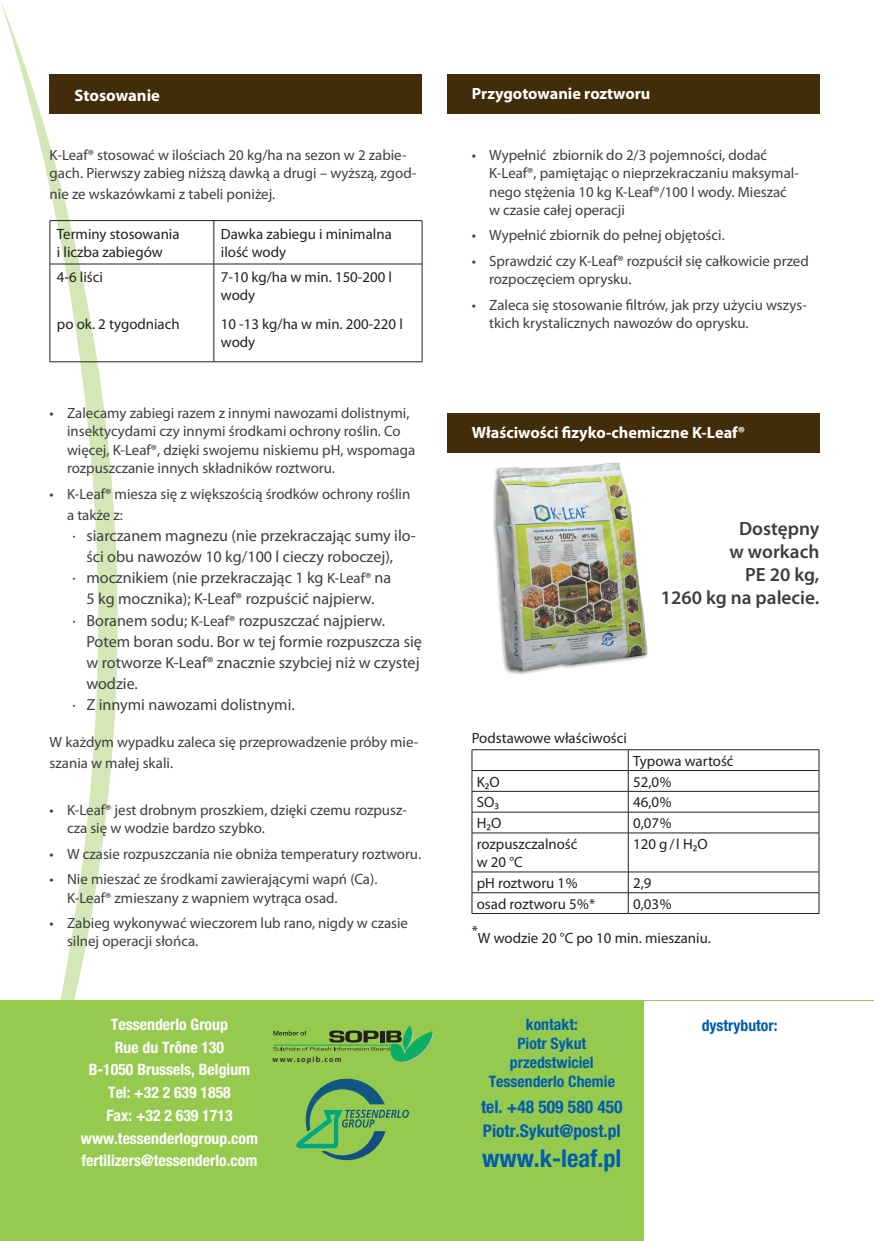
<style>
.page{position:relative;width:874px;height:1241px;background:#fff}
.page>*{position:absolute;margin:0;border:0;box-sizing:border-box;transform-origin:0 0}
.t1{font:700 condensed 24.5px "Helvetica Neue LT Pro";color:#015dad}
.tekst_podstawowy{font:600 19.25px "Myriad Pro";color:#3e3e3f}
.t2{font:700 condensed 17.5px "Helvetica Neue LT Pro";color:#015dad}
.naglowek_tresc{font:700 16.62px "Myriad Pro";color:#fff}
.naglowek_tresc-2{font:700 16.28px "Myriad Pro";color:#fff}
.wypunktowanie_second{font:16.1px/21.2px "Myriad Pro";color:#3e3e3f}
.t3{font:700 condensed 15.75px "Helvetica Neue LT Pro";color:#fff}
.t4{font:700 condensed 15.75px "Helvetica Neue LT Pro";color:#015dad}
.wypunktowanie{font:14.88px/18.2px "Myriad Pro";color:#3e3e3f}
.Table_Contents{font:14.88px/18.2px "Myriad Pro";color:#231f20}
.tekst_podstawowy_wie{font:14.88px/18.2px "Myriad Pro";color:#3e3e3f}
.t5{font:600 7.88px "Myriad Pro";letter-spacing:.15em;color:#231f20}
.s1{font-size:14.88px}
</style>
<div class="page">
<svg style="left:0;top:1px;width:118px;height:999px"></svg>
<div style="left:50px;top:74px;width:372px;height:40px;background:#432c09"></div>
<div style="left:446px;top:74px;width:373px;height:40px;background:#432c09"></div>
<div style="left:446px;top:413px;width:373px;height:39px;background:#432c09"></div>
<div style="left:0;top:1000px;width:873px;height:240px;background:#96ca4e"></div>
<div style="left:644px;top:1000px;width:229px;height:240px;background:#fff"></div>
<svg style="left:273px;top:1026px;width:160px;height:35px"></svg>
<svg style="left:296px;top:1078px;width:113px;height:81px"></svg>
<img style="left:493px;top:462px;width:155px;height:212px">
<hr style="left:50px;top:220px;width:164px;height:1px;background:#231f20">
<hr style="left:50px;top:221px;width:1px;height:43px;background:#231f20">
<hr style="left:214px;top:220px;width:208px;height:1px;background:#231f20">
<hr style="left:213px;top:221px;width:1px;height:43px;background:#231f20">
<hr style="left:421px;top:221px;width:1px;height:43px;background:#231f20">
<hr style="left:50px;top:264px;width:164px;height:1px;background:#231f20">
<hr style="left:50px;top:264px;width:1px;height:97px;background:#231f20">
<hr style="left:214px;top:264px;width:208px;height:1px;background:#231f20">
<hr style="left:213px;top:264px;width:1px;height:97px;background:#231f20">
<hr style="left:421px;top:264px;width:1px;height:97px;background:#231f20">
<hr style="left:50px;top:361px;width:164px;height:1px;background:#231f20">
<hr style="left:214px;top:361px;width:208px;height:1px;background:#231f20">
<hr style="left:471px;top:749px;width:157px;height:1px;background:#231f20">
<hr style="left:628px;top:749px;width:190px;height:1px;background:#231f20">
<hr style="left:471px;top:770px;width:157px;height:1px;background:#231f20">
<hr style="left:628px;top:770px;width:190px;height:1px;background:#231f20">
<hr style="left:471px;top:791px;width:157px;height:1px;background:#231f20">
<hr style="left:628px;top:791px;width:190px;height:1px;background:#231f20">
<hr style="left:471px;top:811px;width:157px;height:1px;background:#231f20">
<svg style="left:471px;top:749px;width:1px;height:83px"></svg>
<hr style="left:628px;top:811px;width:190px;height:1px;background:#231f20">
<svg style="left:627px;top:749px;width:1px;height:83px"></svg>
<svg style="left:818px;top:749px;width:1px;height:83px"></svg>
<hr style="left:471px;top:832px;width:157px;height:1px;background:#231f20">
<hr style="left:471px;top:833px;width:1px;height:38px;background:#231f20">
<hr style="left:628px;top:832px;width:190px;height:1px;background:#231f20">
<hr style="left:627px;top:833px;width:1px;height:38px;background:#231f20">
<hr style="left:818px;top:833px;width:1px;height:38px;background:#231f20">
<hr style="left:471px;top:871px;width:157px;height:1px;background:#231f20">
<hr style="left:628px;top:871px;width:190px;height:1px;background:#231f20">
<hr style="left:471px;top:892px;width:157px;height:1px;background:#231f20">
<svg style="left:471px;top:872px;width:1px;height:41px"></svg>
<hr style="left:628px;top:892px;width:190px;height:1px;background:#231f20">
<svg style="left:627px;top:872px;width:1px;height:41px"></svg>
<svg style="left:818px;top:872px;width:1px;height:41px"></svg>
<hr style="left:471px;top:913px;width:157px;height:1px;background:#231f20">
<hr style="left:628px;top:913px;width:190px;height:1px;background:#231f20">
<p class="naglowek_tresc" style="left:74px;top:85px;width:87px">Stosowanie</p>
<p class="naglowek_tresc-2" style="left:471px;top:83px;width:180px">Przygotowanie roztworu</p>
<p class="tekst_podstawowy_wie" style="left:50px;top:146px;width:368px">K-Leaf® stosować w ilościach 20 kg/ha na sezon w 2 zabie&shy;gach. Pierwszy zabieg niższą dawką a drugi – wyższą, zgod-</p>
<p class="tekst_podstawowy_wie" style="left:50px;top:185px;width:227px">nie ze wskazówkami z tabeli poniżej.</p>
<p class="Table_Contents" style="left:57px;top:224px;width:124px">Terminy stosowania i liczba zabiegów</p>
<p class="Table_Contents" style="left:221px;top:224px;width:172px">Dawka zabiegu i minimalna ilość wody</p>
<p class="Table_Contents" style="left:57px;top:268px;width:48px">4-6 liści</p>
<p class="Table_Contents" style="left:57px;top:314px;width:124px">po ok. 2 tygodniach</p>
<p class="Table_Contents" style="left:221px;top:268px;width:173px">7-10 kg/ha w min. 150-200 l wody</p>
<p class="Table_Contents" style="left:221px;top:314px;width:183px">10 -13 kg/ha w min. 200-220 l wody</p>
<p class="wypunktowanie" style="left:67px;top:404px;width:349px">Zalecamy zabiegi razem z innymi nawozami dolistnymi, insektycydami czy innymi środkami ochrony roślin. Co więcej, K-Leaf®, dzięki swojemu niskiemu pH, wspomaga rozpuszczanie innych składników roztworu.</p>
<p class="wypunktowanie" style="left:67px;top:482px;width:344px;line-height:21.2px">K-Leaf® miesza się z większością środków ochrony roślin a także z:</p>
<p class="wypunktowanie_second" style="left:86px;top:524px;width:331px">siarczanem magnezu (nie przekraczając sumy ilo&shy;ści obu nawozów 10 kg/100 l cieczy roboczej),</p>
<p class="wypunktowanie_second" style="left:86px;top:567px;width:306px">mocznikiem (nie przekraczając 1 kg <span class="s1">K-Leaf®</span> na<br>5 kg mocznika); K-Leaf® rozpuścić najpierw.</p>
<p class="wypunktowanie_second" style="left:86px;top:609px;width:337px">Boranem sodu; <span class="s1">K-Leaf®</span> rozpuszczać najpierw.<br>Potem boran sodu. Bor w tej formie rozpuszcza się w rotworze K-Leaf® znacznie szybciej niż w czystej wodzie.</p>
<p class="wypunktowanie_second" style="left:86px;top:694px;width:210px">Z innymi nawozami dolistnymi.</p>
<p class="tekst_podstawowy_wie" style="left:50px;top:731px;width:370px;line-height:21.2px">W każdym wypadku zaleca się przeprowadzenie próby mie&shy;szania w małej skali.</p>
<p class="wypunktowanie" style="left:67px;top:800px;width:341px">K-Leaf® jest drobnym proszkiem, dzięki czemu rozpusz&shy;cza się w wodzie bardzo szybko.</p>
<p class="wypunktowanie" style="left:67px;top:844px;width:355px">W czasie rozpuszczania nie obniża temperatury roztworu.</p>
<p class="wypunktowanie" style="left:67px;top:869px;width:312px">Nie mieszać ze środkami zawierającymi wapń (Ca).<br>K‑Leaf® zmieszany z wapniem wytrąca osad.</p>
<p class="wypunktowanie" style="left:67px;top:913px;width:342px">Zabieg wykonywać wieczorem lub rano, nigdy w czasie silnej operacji słońca.</p>
<p class="wypunktowanie" style="left:50px;top:404px;width:6px">•</p>
<p class="wypunktowanie" style="left:50px;top:484px;width:6px">•</p>
<p class="wypunktowanie_second" style="left:72px;top:524px;width:5px">∙</p>
<p class="wypunktowanie_second" style="left:72px;top:567px;width:5px">∙</p>
<p class="wypunktowanie_second" style="left:72px;top:609px;width:5px">∙</p>
<p class="wypunktowanie_second" style="left:72px;top:694px;width:5px">∙</p>
<p class="wypunktowanie" style="left:50px;top:800px;width:6px">•</p>
<p class="wypunktowanie" style="left:50px;top:840px;width:6px;line-height:25.7px">• •</p>
<p class="wypunktowanie" style="left:50px;top:913px;width:6px">•</p>
<p class="t3" style="left:111px;top:1014px;width:118px">Tessenderlo Group</p>
<p class="t3" style="left:115px;top:1037px;width:111px">Rue du Trône 130</p>
<p class="t3" style="left:89px;top:1060px;width:163px">B-1050 Brussels, Belgium</p>
<p class="t3" style="left:108px;top:1082px;width:124px">Tel: +32 2 639 1858</p>
<p class="t3" style="left:106px;top:1105px;width:128px">Fax: +32 2 639 1713</p>
<p class="t3" style="left:81px;top:1128px;width:178px">www.tessenderlogroup.com</p>
<p class="t3" style="left:82px;top:1151px;width:177px">fertilizers@tessenderlo.com</p>
<p class="t5" style="left:272px;top:1053px;width:70px">www.sopib.com</p>
<p class="wypunktowanie" style="left:471px;top:146px;width:6px">•</p>
<p class="wypunktowanie" style="left:471px;top:222px;width:6px;line-height:25.7px">• •</p>
<p class="wypunktowanie" style="left:471px;top:295px;width:6px">•</p>
<p class="wypunktowanie" style="left:489px;top:146px;width:310px">Wypełnić zbiornik do 2/3 pojemności, dodać K-Leaf®, pamiętając o nieprzekraczaniu maksymal&shy;nego stężenia 10 kg K-Leaf®/100 l wody. Mieszać w czasie całej operacji</p>
<p class="wypunktowanie" style="left:489px;top:226px;width:237px">Wypełnić zbiornik do pełnej objętości.</p>
<p class="wypunktowanie" style="left:489px;top:252px;width:321px">Sprawdzić czy K-Leaf® rozpuścił się całkowicie przed rozpoczęciem oprysku.</p>
<p class="wypunktowanie" style="left:489px;top:295px;width:318px">Zaleca się stosowanie filtrów, jak przy użyciu wszy-s&shy;tkich krystalicznych nawozów do oprysku.</p>
<p class="naglowek_tresc-2" style="left:471px;top:421px;width:275px">Właściwości fizyko-chemiczne K-Leaf®</p>
<p class="tekst_podstawowy" style="left:738px;top:516px;width:82px">Dostępny</p>
<p class="tekst_podstawowy" style="left:729px;top:539px;width:91px">w workach</p>
<p class="tekst_podstawowy" style="left:744px;top:562px;width:76px">PE 20 kg,</p>
<p class="tekst_podstawowy" style="left:660px;top:585px;width:160px">1260 kg na palecie.</p>
<p class="Table_Contents" style="left:471px;top:728px;width:156px">Podstawowe właściwości</p>
<p class="Table_Contents" style="left:632px;top:751px;width:102px">Typowa wartość</p>
<p class="Table_Contents" style="left:476px;top:772px;width:24px">K₂O</p>
<p class="Table_Contents" style="left:632px;top:772px;width:40px">52,0%</p>
<p class="Table_Contents" style="left:476px;top:792px;width:24px">SO₃</p>
<p class="Table_Contents" style="left:632px;top:792px;width:40px">46,0%</p>
<p class="Table_Contents" style="left:476px;top:813px;width:26px">H₂O</p>
<p class="Table_Contents" style="left:632px;top:813px;width:40px">0,07%</p>
<p class="Table_Contents" style="left:476px;top:834px;width:102px">rozpuszczalność w20°C</p>
<p class="Table_Contents" style="left:632px;top:834px;width:76px">120 g/l H₂O</p>
<p class="Table_Contents" style="left:476px;top:873px;width:102px">pH roztworu 1%</p>
<p class="Table_Contents" style="left:632px;top:873px;width:20px">2,9</p>
<p class="Table_Contents" style="left:476px;top:894px;width:120px">osad roztworu 5%*</p>
<p class="Table_Contents" style="left:632px;top:894px;width:40px">0,03%</p>
<p class="Table_Contents" style="left:471px;top:921px;width:8px">*</p>
<p class="Table_Contents" style="left:477px;top:928px;width:234px">W wodzie 20 °C po 10 min. mieszaniu.</p>
<p class="t4" style="left:525px;top:1014px;width:53px">kontakt:</p>
<p class="t4" style="left:517px;top:1033px;width:70px">Piotr Sykut</p>
<p class="t4" style="left:509px;top:1052px;width:85px">przedstwiciel</p>
<p class="t4" style="left:488px;top:1071px;width:128px">Tessenderlo Chemie</p>
<p class="t2" style="left:481px;top:1095px;width:143px">tel. +48 509 580 450</p>
<p class="t2" style="left:482px;top:1120px;width:139px">Piotr.Sykut@post.pl</p>
<p class="t1" style="left:482px;top:1142px;width:141px">www.k-leaf.pl</p>
<p class="t4" style="left:701px;top:1015px;width:77px">dystrybutor:</p>
</div>
